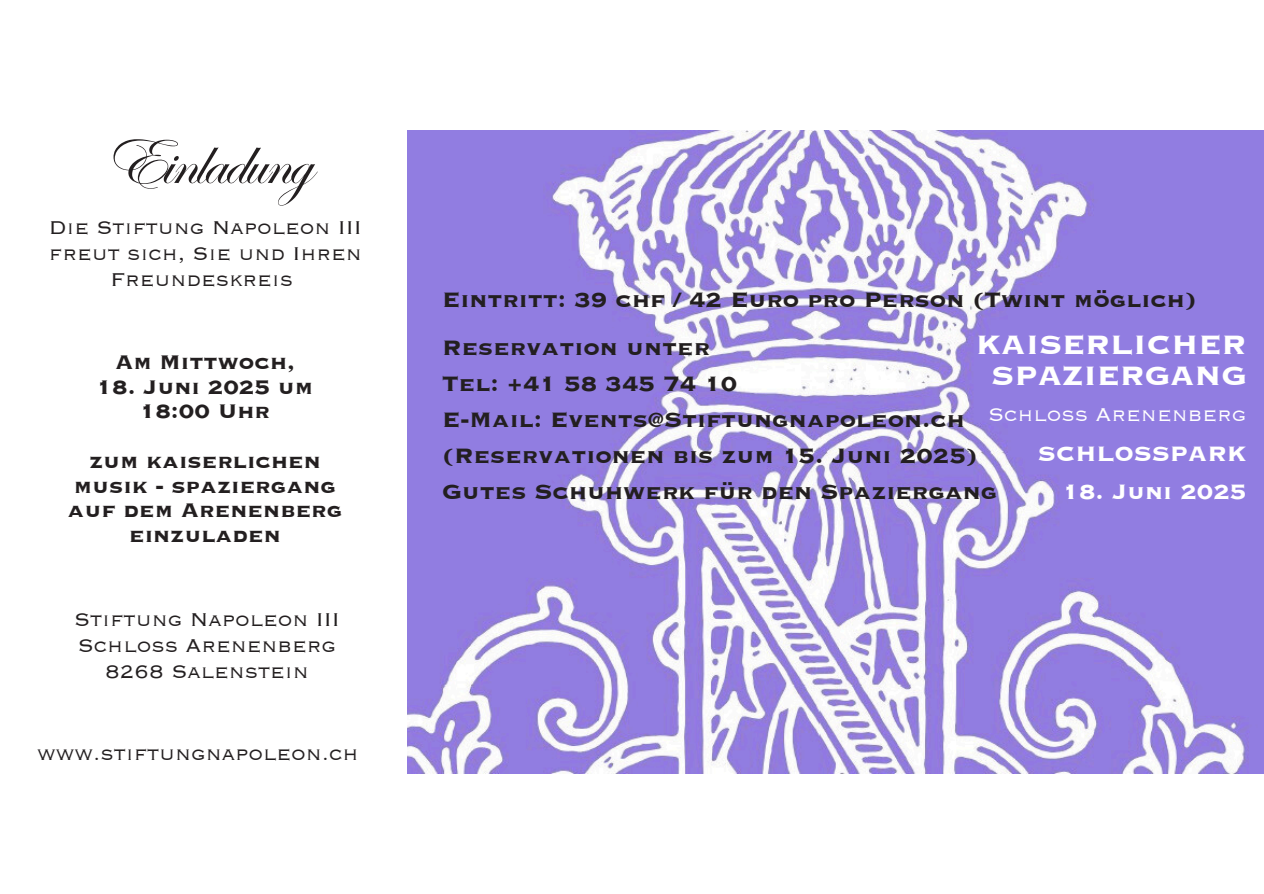
<style>
.page{position:relative;width:1264px;height:894px;background:#fff}
.page>*{position:absolute;margin:0;border:0;box-sizing:border-box;transform-origin:0 0}
.t1{font:70.5px "ITC Edwardian Script Com";letter-spacing:-.045em;color:#231f20}
.t2{font:34.5px/30.5px "Copperplate Gothic LT Pro 33 BC";color:#fff;text-align:center}
.t3{font:27px/36px "Copperplate Gothic LT Pro 33 BC";color:#231f20}
.t4{font:27px "Copperplate Gothic LT Pro 33 BC";color:#fff}
.t5{font:25.5px/24.8px "Copperplate Gothic LT Pro 33 BC";color:#231f20;text-align:center}
.t6{font:24px/26px "Copperplate Gothic LT Pro 32 BC";color:#231f20;text-align:center}
.t7{font:24px "Copperplate Gothic LT Pro 32 BC";color:#fff}
</style>
<div class="page">
<img style="left:407px;top:130px;width:856px;height:643px">
<h2 class="t1" style="left:103px;top:122px;width:210px">Einladung</h2>
<h2 class="t6" style="left:49px;top:216px;width:314px">Die Stiftung Napoleon III freut sich, Sie und Ihren<br>Freundeskreis</h2>
<p class="t5" style="left:115px;top:350px;width:181px">Am Mittwoch,</p>
<p class="t5" style="left:97px;top:375px;width:218px">18. Juni 2025 um<br>18:00 Uhr</p>
<h2 class="t5" style="left:67px;top:449px;width:276px">zum kaiserlichen musik - spaziergang auf dem Arenenberg einzuladen</h2>
<h1 class="t6" style="left:74px;top:607px;width:267px">Stiftung Napoleon III<br>Schloss Arenenberg<br>8268 Salenstein</h1>
<h2 class="t6" style="left:37px;top:741px;width:323px">www.stiftungnapoleon.ch</h2>
<p class="t3" style="left:442px;top:282px;width:756px">Eintritt: 39 chf / 42 Euro pro Person (Twint möglich)</p>
<p class="t2" style="left:975px;top:331px;width:272px">KAISERLICHER<br>SPAZIERGANG</p>
<p class="t7" style="left:988px;top:403px;width:260px">Schloss Arenenberg</p>
<p class="t4" style="left:1037px;top:441px;width:210px">SCHLOSSPARK</p>
<p class="t4" style="left:1062px;top:478px;width:185px">18. Juni 2025</p>
<p class="t3" style="left:442px;top:330px;width:556px">Reservation unter<br>Tel: +41 58 345 74 10<br>E-Mail: Events@Stiftungnapoleon.ch (Reservationen bis zum 15. Juni 2025)<br>Gutes Schuhwerk für den Spaziergang</p>
</div>
